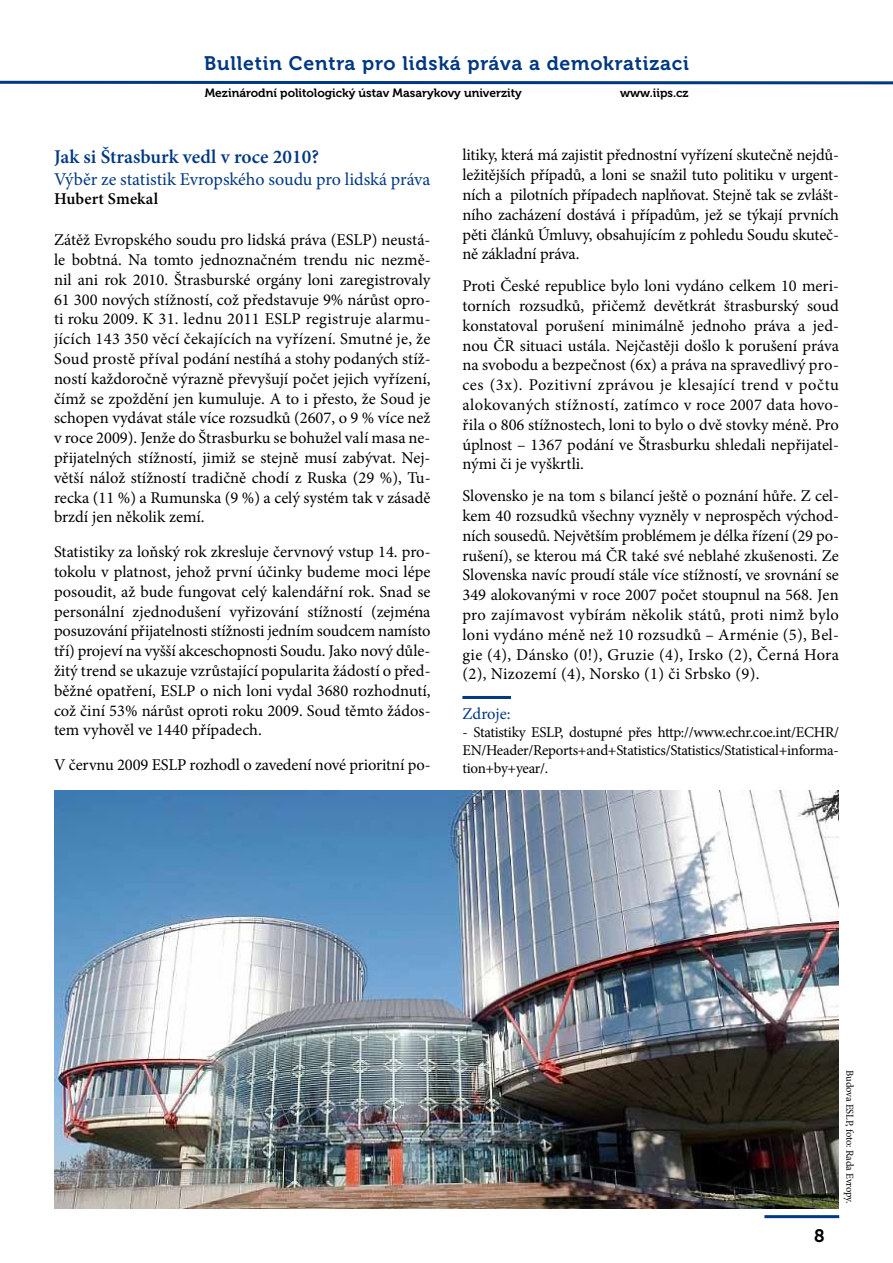
<style>
.page{position:relative;width:893px;height:1263px;background:#fff}
.page>*{position:absolute;margin:0;border:0;box-sizing:border-box;transform-origin:0 0}
.t1{font:19.5px "Museo 700";letter-spacing:.04em;color:#003882}
.t2{font:600 19.5px "Minion Pro";color:#003882}
.t3{font:18px "Minion Pro";letter-spacing:-.005em;color:#003882}
.t4{font:18px "Museo 700";color:#000}
.t5{font:16.5px/19.8px "Minion Pro";letter-spacing:-.005em;color:#000;text-align:justify}
.t6{font:600 16.5px "Minion Pro";letter-spacing:.01em;color:#000}
.t7{font:16.5px "Minion Pro";color:#003882}
.t8{font:15px/18px "Minion Pro";letter-spacing:-.02em;color:#000;text-align:justify}
.t9{font:12px "Museo 700";color:#000}
.t10{font:10.5px "Minion Pro";letter-spacing:-.015em;color:#000}
</style>
<div class="page">
<hr style="left:764px;top:1215px;width:75px;height:3px;background:#003882">
<svg style="left:0;top:80px;width:893px;height:5px"></svg>
<hr style="left:462px;top:696px;width:49px;height:3px;background:#003882">
<img style="left:54px;top:791px;width:785px;height:417px">
<p class="t1" style="left:204px;top:52px;width:486px">Bulletin Centra pro lidská práva a demokratizaci</p>
<p class="t9" style="left:205px;top:87px;width:318px">Mezinárodní politologický ústav Masarykovy univerzity</p>
<p class="t9" style="left:620px;top:87px;width:70px">www.iips.cz</p>
<p class="t2" style="left:54px;top:143px;width:267px">Jak si Štrasburk vedl v roce 2010?</p>
<p class="t3" style="left:54px;top:167px;width:378px">Výběr ze statistik Evropského soudu pro lidská práva</p>
<p class="t6" style="left:54px;top:188px;width:106px">Hubert Smekal</p>
<p class="t5" style="left:54px;top:230px;width:378px">Zátěž Evropského soudu pro lidská práva (ESLP) neustá&shy;le bobtná. Na tomto jednoznačném trendu nic nezmě&shy;nil ani rok 2010. Štrasburské orgány loni zaregistrovaly 61 300 nových stížností, což představuje 9% nárůst opro&shy;ti roku 2009. K 31. lednu 2011 ESLP registruje alarmu&shy;jících 143 350 věcí čekajících na vyřízení. Smutné je, že Soud prostě příval podání nestíhá a stohy podaných stíž&shy;ností každoročně výrazně převyšují počet jejich vyřízení, čímž se zpoždění jen kumuluje. A to i přesto, že Soud je schopen vydávat stále více rozsudků (2607, o 9 % více než v roce 2009). Jenže do Štrasburku se bohužel valí masa ne&shy;přijatelných stížností, jimiž se stejně musí zabývat. Nej&shy;větší nálož stížností tradičně chodí z Ruska (29 %), Tu&shy;recka (11 %) a Rumunska (9 %) a celý systém tak v zásadě brzdí jen několik zemí.</p>
<p class="t5" style="left:54px;top:542px;width:378px">Statistiky za loňský rok zkresluje červnový vstup 14. pro&shy;tokolu v platnost, jehož první účinky budeme moci lépe posoudit, až bude fungovat celý kalendářní rok. Snad se personální zjednodušení vyřizování stížností (zejména posuzování přijatelnosti stížnosti jedním soudcem namísto tří) projeví na vyšší akceschopnosti Soudu. Jako nový důle&shy;žitý trend se ukazuje vzrůstající popularita žádostí o před&shy;běžné opatření, ESLP o nich loni vydal 3680 rozhodnutí, což činí 53% nárůst oproti roku 2009. Soud těmto žádos&shy;tem vyhověl ve 1440 případech.</p>
<p class="t5" style="left:54px;top:755px;width:378px">V červnu 2009 ESLP rozhodl o zavedení nové prioritní po-</p>
<p class="t5" style="left:462px;top:145px;width:378px">litiky, která má zajistit přednostní vyřízení skutečně nejdů&shy;ležitějších případů, a loni se snažil tuto politiku v urgent&shy;ních a pilotních případech naplňovat. Stejně tak se zvlášt&shy;ního zacházení dostává i případům, jež se týkají prvních pěti článků Úmluvy, obsahujícím z pohledu Soudu skuteč&shy;ně základní práva.</p>
<p class="t5" style="left:462px;top:276px;width:378px">Proti České republice bylo loni vydáno celkem 10 meri&shy;torních rozsudků, přičemž devětkrát štrasburský soud konstatoval porušení minimálně jednoho práva a jed&shy;nou ČR situaci ustála. Nejčastěji došlo k porušení práva na svobodu a bezpečnost (6x) a práva na spravedlivý pro&shy;ces (3x). Pozitivní zprávou je klesající trend v počtu alokovaných stížností, zatímco v roce 2007 data hovo&shy;řila o 806 stížnostech, loni to bylo o dvě stovky méně. Pro úplnost – 1367 podání ve Štrasburku shledali nepřijatel&shy;nými či je vyškrtli.</p>
<p class="t5" style="left:462px;top:486px;width:378px">Slovensko je na tom s bilancí ještě o poznání hůře. Z cel&shy;kem 40 rozsudků všechny vyzněly v neprospěch východ&shy;ních sousedů. Největším problémem je délka řízení (29 po&shy;rušení), se kterou má ČR také své neblahé zkušenosti. Ze Slovenska navíc proudí stále více stížností, ve srovnání se 349 alokovanými v roce 2007 počet stoupnul na 568. Jen pro zajímavost vybírám několik států, proti nimž bylo loni vydáno méně než 10 rozsudků – Arménie (5), Bel&shy;gie (4), Dánsko (0!), Gruzie (4), Irsko (2), Černá Hora (2), Nizozemí (4), Norsko (1) či Srbsko (9).</p>
<p class="t7" style="left:462px;top:702px;width:50px">Zdroje:</p>
<p class="t8" style="left:462px;top:723px;width:378px">- Statistiky ESLP, dostupné přes http://www.echr.coe.int/ECHR/ EN/Header/Reports+and+Statistics/Statistics/Statistical+informa&shy;tion+by+year/.</p>
<p class="t4" style="left:814px;top:1226px;width:12px">8</p>
<p class="t10" style="left:857px;top:1070px;width:135px;rotate:90deg">Budova ESLP, foto: Rada Evropy.</p>
</div>
